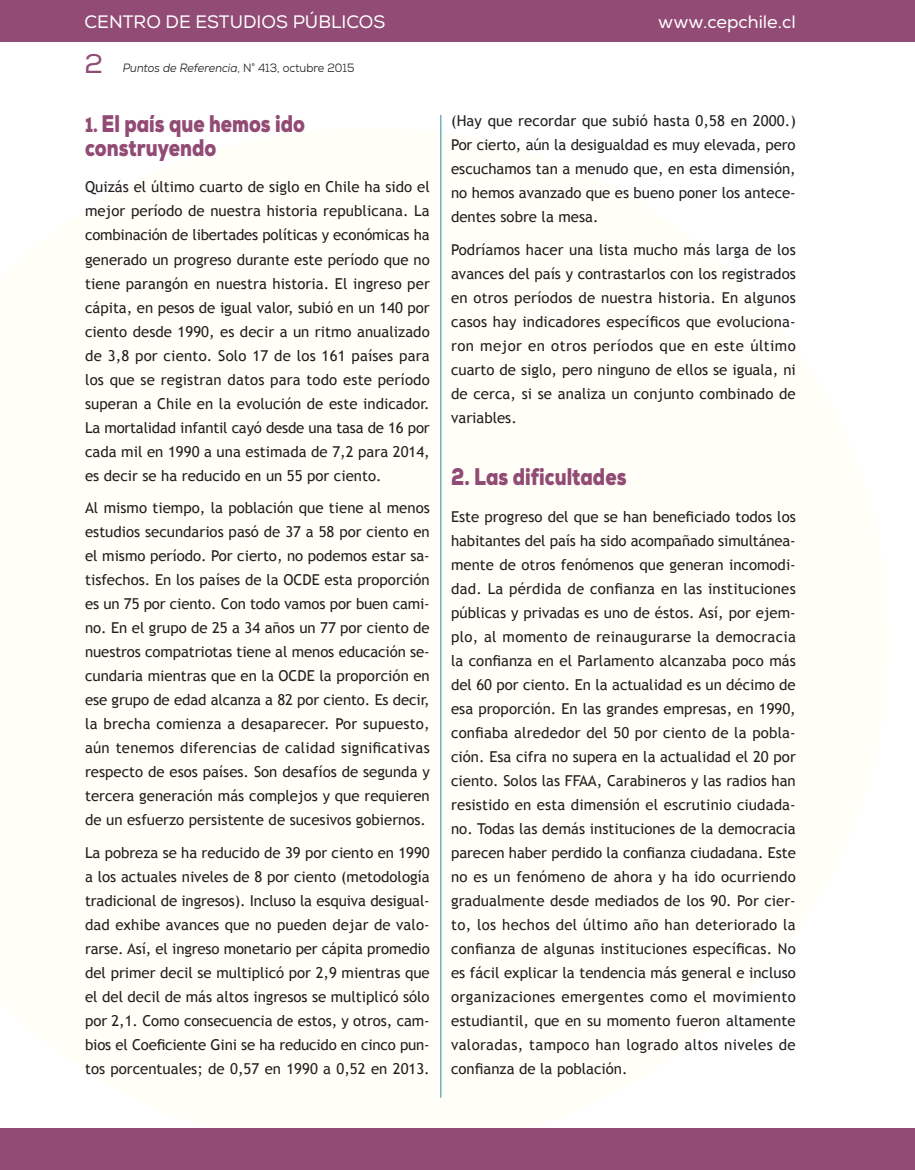
<style>
.page{position:relative;width:915px;height:1170px;background:#fff}
.page>*{position:absolute;margin:0;border:0;box-sizing:border-box;transform-origin:0 0}
.t1{font:27px "Nexa";color:#924b74}
._12_sub1{font:900 24px/24px "Nexa";color:#924b74;scale:.8 1}
.t2{font:18px "Nexa";color:#fff}
._07_texto_GENERAL{font:15px/24px "Trebuchet MS";color:#231f20;text-align:justify}
.t3{font:italic 12px "Nexa";color:#231f20;scale:.93 1}
.s1{font-style:normal}
.s2{font-size:21px}
</style>
<div class="page">
<div style="left:0;top:0;width:914px;height:41px;background:#924b74"></div>
<hr style="left:440px;top:115px;width:1px;height:982px;background:#2d86ad">
<div style="left:0;top:1128px;width:914px;height:41px;background:#924b74"></div>
<p class="t2" style="left:84px;top:11px;width:302px">CENTRO DE ESTUDIOS PÚBLICOS</p>
<p class="t3" style="left:123px;top:60px;width:250px">Puntos de Referencia<span class="s1">, N° 413, octubre 2015</span></p>
<p class="t1" style="left:84px;top:47px;width:20px">2</p>
<p class="_12_sub1" style="left:85px;top:111px;width:276px"><span class="s2">1.</span> El país que hemos ido construyendo</p>
<p class="_07_texto_GENERAL" style="left:85px;top:175px;width:346px">Quizás el último cuarto de siglo en Chile ha sido el mejor período de nuestra historia republicana. La combinación de libertades políticas y económicas ha generado un progreso durante este período que no tiene parangón en nuestra historia. El ingreso per cápita, en pesos de igual valor, subió en un 140 por ciento desde 1990, es decir a un ritmo anualizado de 3,8 por ciento. Solo 17 de los 161 países para los que se registran datos para todo este período superan a Chile en la evolución de este indicador.<br>La mortalidad infantil cayó desde una tasa de 16 por cada mil en 1990 a una estimada de 7,2 para 2014, es decir se ha reducido en un 55 por ciento.</p>
<p class="_07_texto_GENERAL" style="left:85px;top:496px;width:346px">Al mismo tiempo, la población que tiene al menos estudios secundarios pasó de 37 a 58 por ciento en el mismo período. Por cierto, no podemos estar sa&shy;tisfechos. En los países de la OCDE esta proporción es un 75 por ciento. Con todo vamos por buen cami&shy;no. En el grupo de 25 a 34 años un 77 por ciento de nuestros compatriotas tiene al menos educación se&shy;cundaria mientras que en la OCDE la proporción en ese grupo de edad alcanza a 82 por ciento. Es decir, la brecha comienza a desaparecer. Por supuesto, aún tenemos diferencias de calidad significativas respecto de esos países. Son desafíos de segunda y tercera generación más complejos y que requieren de un esfuerzo persistente de sucesivos gobiernos.</p>
<p class="_07_texto_GENERAL" style="left:85px;top:840px;width:346px">La pobreza se ha reducido de 39 por ciento en 1990 a los actuales niveles de 8 por ciento (metodología tradicional de ingresos). Incluso la esquiva desigual&shy;dad exhibe avances que no pueden dejar de valo&shy;rarse. Así, el ingreso monetario per cápita promedio del primer decil se multiplicó por 2,9 mientras que el del decil de más altos ingresos se multiplicó sólo por 2,1. Como consecuencia de estos, y otros, cam&shy;bios el Coeficiente Gini se ha reducido en cinco pun&shy;tos porcentuales; de 0,57 en 1990 a 0,52 en 2013.</p>
<p class="t2" style="left:658px;top:11px;width:139px">www.cepchile.cl</p>
<p class="_07_texto_GENERAL" style="left:451px;top:109px;width:346px">(Hay que recordar que subió hasta 0,58 en 2000.)<br>Por cierto, aún la desigualdad es muy elevada, pero escuchamos tan a menudo que, en esta dimensión, no hemos avanzado que es bueno poner los antece&shy;dentes sobre la mesa.</p>
<p class="_07_texto_GENERAL" style="left:451px;top:237px;width:346px">Podríamos hacer una lista mucho más larga de los avances del país y contrastarlos con los registrados en otros períodos de nuestra historia. En algunos casos hay indicadores específicos que evoluciona&shy;ron mejor en otros períodos que en este último cuarto de siglo, pero ninguno de ellos se iguala, ni de cerca, si se analiza un conjunto combinado de variables.</p>
<p class="_12_sub1" style="left:451px;top:464px;width:221px">2. Las dificultades</p>
<p class="_07_texto_GENERAL" style="left:451px;top:504px;width:346px">Este progreso del que se han beneficiado todos los habitantes del país ha sido acompañado simultánea&shy;mente de otros fenómenos que generan incomodi&shy;dad. La pérdida de confianza en las instituciones públicas y privadas es uno de éstos. Así, por ejem&shy;plo, al momento de reinaugurarse la democracia la confianza en el Parlamento alcanzaba poco más del 60 por ciento. En la actualidad es un décimo de esa proporción. En las grandes empresas, en 1990, confiaba alrededor del 50 por ciento de la pobla&shy;ción. Esa cifra no supera en la actualidad el 20 por ciento. Solos las FFAA, Carabineros y las radios han resistido en esta dimensión el escrutinio ciudada&shy;no. Todas las demás instituciones de la democracia parecen haber perdido la confianza ciudadana. Este no es un fenómeno de ahora y ha ido ocurriendo gradualmente desde mediados de los 90. Por cier&shy;to, los hechos del último año han deteriorado la confianza de algunas instituciones específicas. No es fácil explicar la tendencia más general e incluso organizaciones emergentes como el movimiento estudiantil, que en su momento fueron altamente valoradas, tampoco han logrado altos niveles de confianza de la población.</p>
</div>
